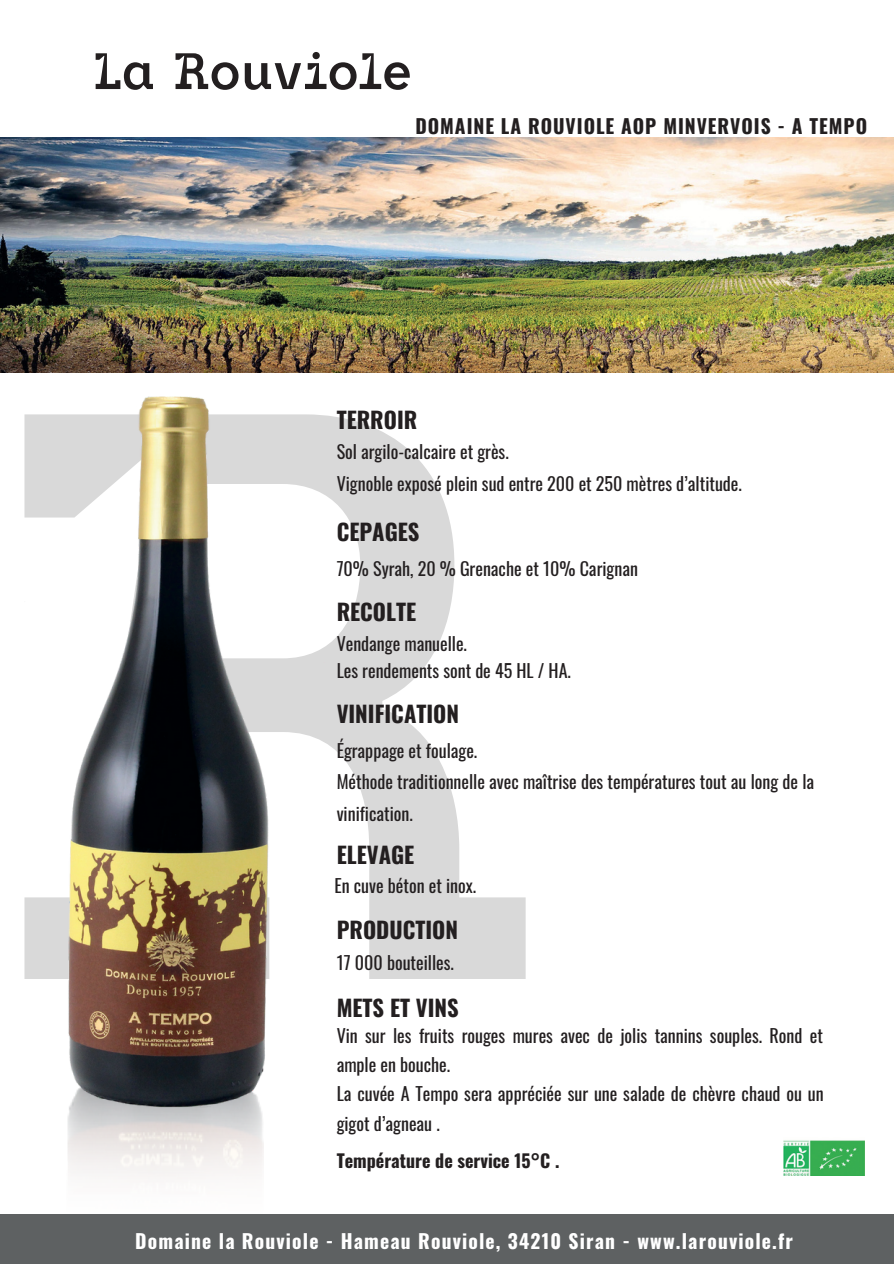
<style>
.page{position:relative;width:894px;height:1264px;background:#fff}
.page>*{position:absolute;margin:0;border:0;box-sizing:border-box;transform-origin:0 0}
.t1{font:700 22.5px "Oswald";color:#231f20}
.t2{font:700 19.5px "Oswald";letter-spacing:.06em;color:#fff}
.t3{font:700 19.5px "Oswald";letter-spacing:.05em;color:#231f20}
.t4{font:18px/31.5px "Oswald";color:#231f20}
.t5{font:700 18px "Oswald";color:#231f20}
</style>
<div class="page">
<div style="left:0;top:1214px;width:893px;height:49px;background:#5e6162"></div>
<svg style="left:408px;top:449px;width:117px;height:530px"></svg>
<img style="left:0;top:137px;width:893px;height:235px">
<svg style="left:96px;top:53px;width:57px;height:37px"></svg>
<svg style="left:175px;top:53px;width:63px;height:37px"></svg>
<svg style="left:245px;top:53px;width:164px;height:37px"></svg>
<img style="left:783px;top:1140px;width:81px;height:35px">
<img style="left:24px;top:396px;width:384px;height:715px">
<p class="t3" style="left:415px;top:110px;width:453px">DOMAINE LA ROUVIOLE AOP MINVERVOIS - A TEMPO</p>
<p class="t1" style="left:336px;top:402px;width:82px">TERROIR</p>
<p class="t4" style="left:336px;top:435px;width:406px">Sol argilo-calcaire et grès.<br>Vignoble exposé plein sud entre 200 et 250 mètres d’altitude.</p>
<p class="t1" style="left:336px;top:514px;width:84px">CEPAGES</p>
<p class="t4" style="left:336px;top:552px;width:303px">70% Syrah, 20 % Grenache et 10% Carignan</p>
<p class="t1" style="left:336px;top:593px;width:81px">RECOLTE</p>
<p class="t4" style="left:336px;top:629px;width:236px;line-height:27px">Vendange manuelle.<br>Les rendements sont de 45 HL / HA.</p>
<p class="t1" style="left:336px;top:695px;width:124px">VINIFICATION</p>
<p class="t4" style="left:336px;top:733px;width:479px">Égrappage et foulage.<br>Méthode traditionnelle avec maîtrise des températures tout au long de la vinification.</p>
<p class="t1" style="left:336px;top:836px;width:79px">ELEVAGE</p>
<p class="t4" style="left:334px;top:869px;width:143px">En cuve béton et inox.</p>
<p class="t1" style="left:336px;top:912px;width:123px">PRODUCTION</p>
<p class="t4" style="left:336px;top:946px;width:119px">17 000 bouteilles.</p>
<p class="t1" style="left:336px;top:989px;width:123px">METS ET VINS</p>
<p class="t4" style="left:336px;top:1019px;width:488px;line-height:29.2px">Vin sur les fruits rouges mures avec de jolis tannins souples. Rond et ample en bouche.<br>La cuvée A Tempo sera appréciée sur une salade de chèvre chaud ou un gigot d’agneau .</p>
<p class="t5" style="left:336px;top:1146px;width:224px">Température de service 15°C .</p>
<p class="t2" style="left:135px;top:1225px;width:659px">Domaine la Rouviole - Hameau Rouviole, 34210 Siran - www.larouviole.fr</p>
</div>
